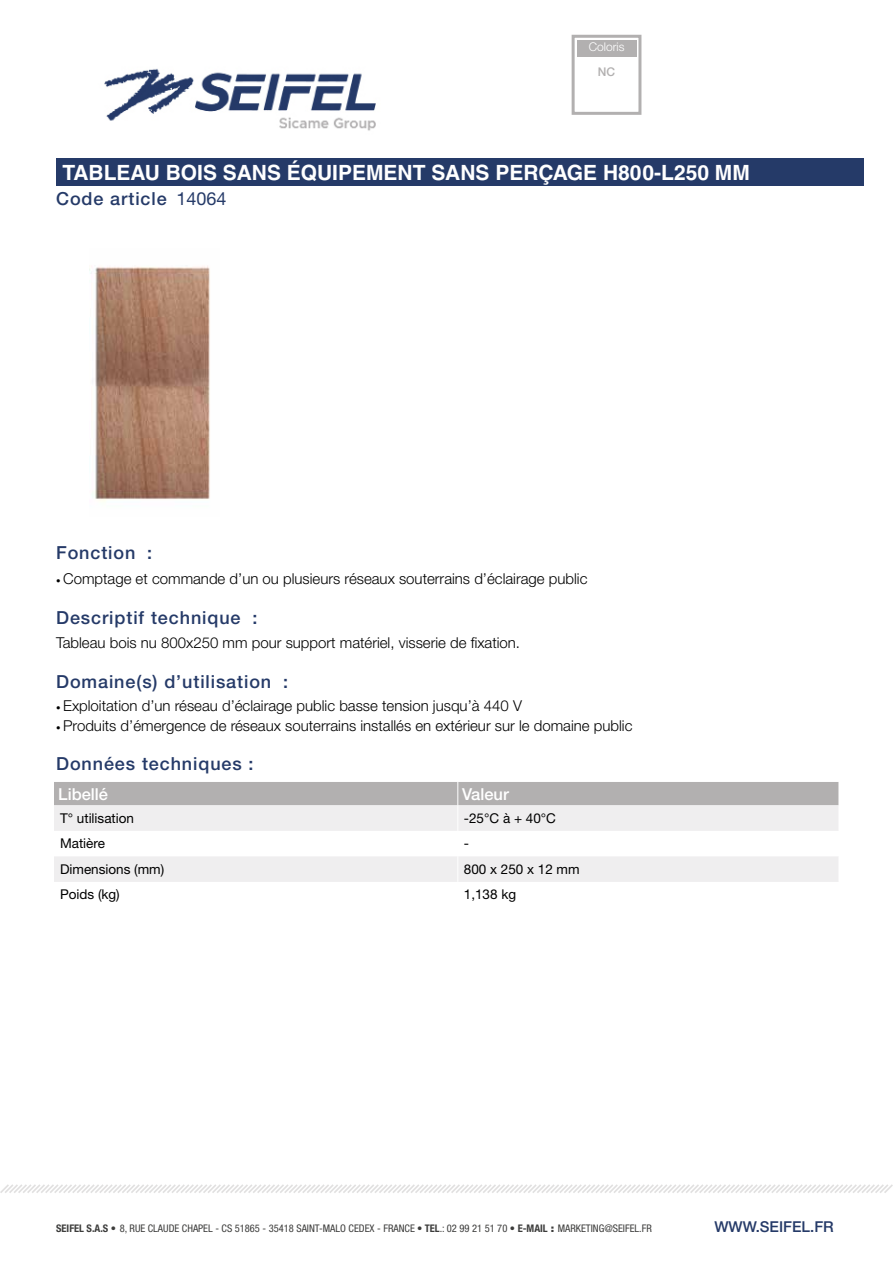
<style>
.page{position:relative;width:893px;height:1263px;background:#fff}
.page>*{position:absolute;margin:0;border:0;box-sizing:border-box;transform-origin:0 0}
.t1{font:700 21px "Helvetica LT Std";color:#fff}
.t2{font:500 18px "Helvetica Neue LT Std";letter-spacing:.05em;color:#253a68}
.t3{font:18px "Helvetica Neue LT Std";color:#253a68}
.t4{font:500 16.5px "Helvetica Neue LT Std";color:#fff}
.t5{font:300 15px "Helvetica Neue LT Std";color:#000}
.t6{font:500 15px "Helvetica Neue LT Std";color:#253a68}
.t7{font:13.5px "Helvetica Neue LT Std";color:#000}
.t8{font:300 12px "Helvetica Neue LT Std";color:#fff}
.t9{font:500 12px "Helvetica Neue LT Std";color:#b2b0b0}
.t10{font:condensed 10.5px "Helvetica Neue LT Std";color:#3c3c3b}
.s1{font-size:9px}
.s2{font-weight:700}
.s3{font-weight:900;font-stretch:normal}
</style>
<div class="page">
<img style="left:104px;top:68px;width:272px;height:63px">
<svg style="left:0;top:1184px;width:893px;height:9px"></svg>
<div style="left:56px;top:158px;width:807px;height:28px;background:#253a68"></div>
<svg style="left:54px;top:782px;width:785px;height:100px"></svg>
<img style="left:89px;top:266px;width:121px;height:236px">
<div style="left:577px;top:40px;width:59px;height:16px;background:#b2b0b0"></div>
<div style="left:572px;top:35px;width:69px;height:80px;border:3px solid #b2b0b0"></div>
<p class="t8" style="left:589px;top:40px;width:37px">Coloris</p>
<p class="t9" style="left:598px;top:64px;width:19px">NC</p>
<h1 class="t1" style="left:63px;top:160px;width:689px">TABLEAU BOIS SANS ÉQUIPEMENT SANS PERÇAGE H800-L250 MM</h1>
<p class="t2" style="left:56px;top:188px;width:112px">Code article</p>
<p class="t3" style="left:176px;top:188px;width:52px">14064</p>
<p class="t2" style="left:56px;top:542px;width:98px">Fonction :</p>
<p class="t5" style="left:56px;top:569px;width:533px"><span class="s1">•</span> Comptage et commande d’un ou plusieurs réseaux souterrains d’éclairage public</p>
<p class="t2" style="left:56px;top:606px;width:203px">Descriptif technique :</p>
<p class="t5" style="left:56px;top:633px;width:465px">Tableau bois nu 800x250 mm pour support matériel, visserie de fixation.</p>
<p class="t2" style="left:56px;top:671px;width:233px">Domaine(s) d’utilisation :</p>
<p class="t5" style="left:56px;top:697px;width:467px"><span class="s1">•</span> Exploitation d’un réseau d’éclairage public basse tension jusqu’à 440 V</p>
<p class="t5" style="left:56px;top:716px;width:578px"><span class="s1">•</span> Produits d’émergence de réseaux souterrains installés en extérieur sur le domaine public</p>
<p class="t2" style="left:56px;top:752px;width:199px">Données techniques :</p>
<p class="t4" style="left:58px;top:784px;width:51px">Libellé</p>
<p class="t4" style="left:462px;top:784px;width:48px">Valeur</p>
<p class="t7" style="left:60px;top:810px;width:76px">T° utilisation</p>
<p class="t7" style="left:464px;top:810px;width:94px">-25°C à + 40°C</p>
<p class="t7" style="left:60px;top:835px;width:47px">Matière</p>
<p class="t7" style="left:464px;top:835px;width:7px">-</p>
<p class="t7" style="left:60px;top:861px;width:106px">Dimensions (mm)</p>
<p class="t7" style="left:464px;top:861px;width:117px">800 x 250 x 12 mm</p>
<p class="t7" style="left:60px;top:887px;width:61px">Poids (kg)</p>
<p class="t7" style="left:464px;top:887px;width:54px">1,138 kg</p>
<p class="t10" style="left:56px;top:1222px;width:597px"><span class="s2">SEIFEL S.A.S</span> <span class="s3">•</span> 8, RUE CLAUDE CHAPEL - CS 51865 - 35418 SAINT-MALO CEDEX - FRANCE • <span class="s2">TEL</span>.: 02 99 21 51 70 • <span class="s2">E-MAIL</span> <span class="s3">:</span> MARKETING@SEIFEL.FR</p>
<p class="t6" style="left:714px;top:1218px;width:121px">WWW.SEIFEL.FR</p>
</div>
